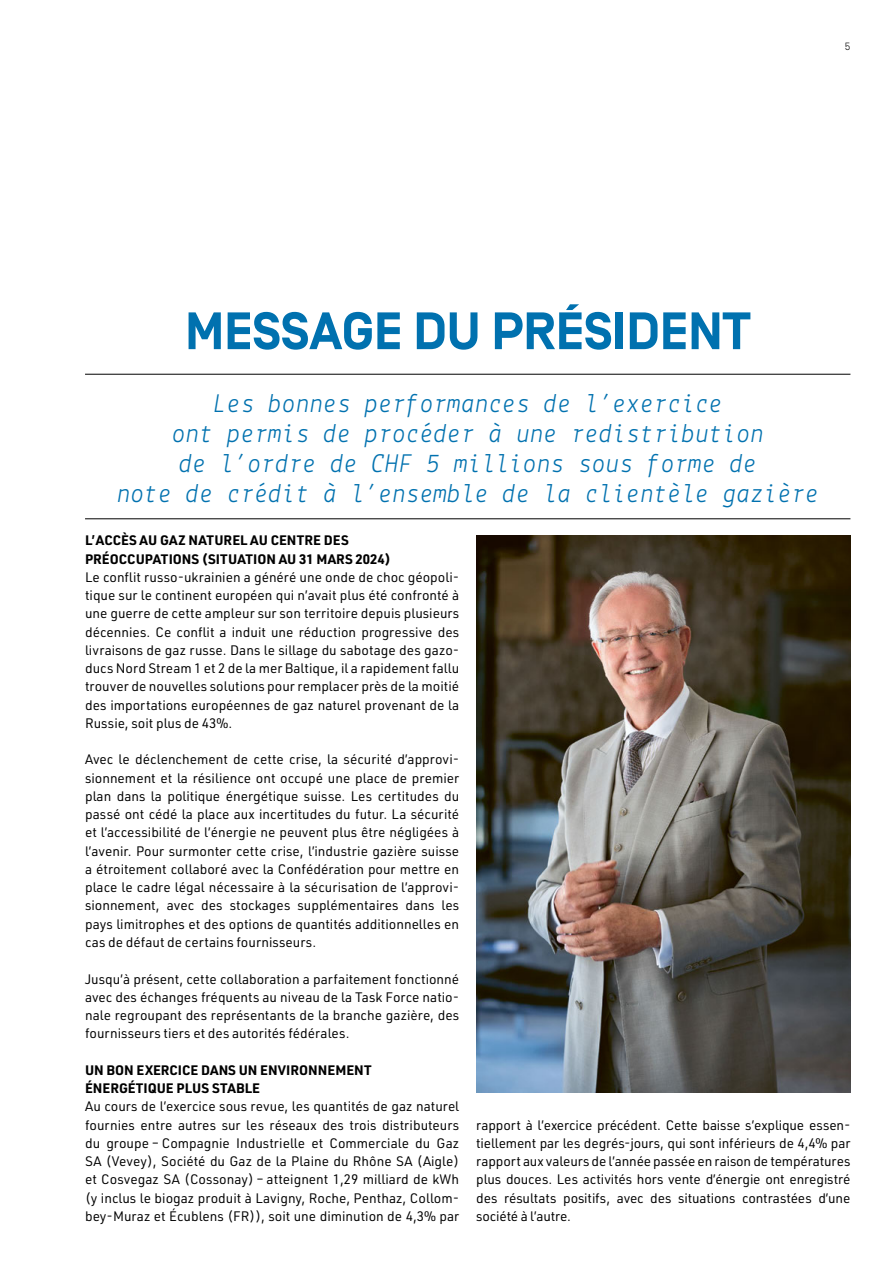
<style>
.page{position:relative;width:893px;height:1263px;background:#fff}
.page>*{position:absolute;margin:0;border:0;box-sizing:border-box;transform-origin:0 0}
.t1{font:700 52.5px "Simplon BP";color:#0071af}
.t2{font:italic 27px/30px "Lekton";letter-spacing:.01em;color:#0071af;text-align:center}
.t3{font:13.5px/18.3px "URWDIN";color:#000;text-align:justify}
.t4{font:700 13.5px/18.3px "URWDIN";color:#000}
.t5{font:300 10.5px "Simplon BP";color:#000}
</style>
<div class="page">
<img style="left:476px;top:536px;width:374px;height:557px">
<hr style="left:85px;top:518px;width:765px;height:1px;background:#000">
<hr style="left:85px;top:374px;width:765px;height:1px;background:#000">
<p class="t5" style="left:845px;top:40px;width:7px">5</p>
<h1 class="t1" style="left:185px;top:301px;width:567px">MESSAGE DU PRÉSIDENT</h1>
<h2 class="t2" style="left:117px;top:387px;width:704px">Les bonnes performances de l’exercice<br>ont permis de procéder à une redistribution<br>de l’ordre de CHF 5 millions sous forme de<br>note de crédit à l’ensemble de la clientèle gazière</h2>
<p class="t4" style="left:85px;top:531px;width:307px">L̛ ACCÈS AU GAZ NATUREL AU CENTRE DES<br>PRÉOCCUPATIONS (SITUATION AU 31 MARS 2024)</p>
<p class="t3" style="left:85px;top:567px;width:376px">Le conflit russo-ukrainien a généré une onde de choc géopoli&shy;tique sur le continent européen qui n’avait plus été confronté à une guerre de cette ampleur sur son territoire depuis plusieurs décennies. Ce conflit a induit une réduction progressive des livraisons de gaz russe. Dans le sillage du sabotage des gazo&shy;ducs Nord Stream 1 et 2 de la mer Baltique, il a rapidement fallu trouver de nouvelles solutions pour remplacer près de la moitié des importations européennes de gaz naturel provenant de la Russie, soit plus de 43%.</p>
<p class="t3" style="left:85px;top:750px;width:376px">Avec le déclenchement de cette crise, la sécurité d’approvi&shy;sionnement et la résilience ont occupé une place de premier plan dans la politique énergétique suisse. Les certitudes du passé ont cédé la place aux incertitudes du futur. La sécurité et l’accessibilité de l’énergie ne peuvent plus être négligées à l’avenir. Pour surmonter cette crise, l’industrie gazière suisse a étroitement collaboré avec la Confédération pour mettre en place le cadre légal nécessaire à la sécurisation de l’approvi&shy;sionnement, avec des stockages supplémentaires dans les pays limitrophes et des options de quantités additionnelles en cas de défaut de certains fournisseurs.</p>
<p class="t3" style="left:85px;top:969px;width:376px">Jusqu’à présent, cette collaboration a parfaitement fonctionné avec des échanges fréquents au niveau de la Task Force natio&shy;nale regroupant des représentants de la branche gazière, des fournisseurs tiers et des autorités fédérales.</p>
<p class="t4" style="left:85px;top:1060px;width:288px">UN BON EXERCICE DANS UN ENVIRONNEMENT<br>ÉNERGÉTIQUE PLUS STABLE</p>
<p class="t3" style="left:85px;top:1097px;width:376px">Au cours de l’exercice sous revue, les quantités de gaz naturel fournies entre autres sur les réseaux des trois distributeurs du groupe – Compagnie Industrielle et Commerciale du Gaz SA (Vevey), Société du Gaz de la Plaine du Rhône SA (Aigle) et Cosvegaz SA (Cossonay) – atteignent 1,29 milliard de kWh (y inclus le biogaz produit à Lavigny, Roche, Penthaz, Collom&shy;bey-Muraz et Écublens (FR)), soit une diminution de 4,3% par</p>
<p class="t3" style="left:476px;top:1115px;width:376px">rapport à l’exercice précédent. Cette baisse s’explique essen&shy;tiellement par les degrés-jours, qui sont inférieurs de 4,4% par rapport aux valeurs de l’année passée en raison de températures plus douces. Les activités hors vente d’énergie ont enregistré des résultats positifs, avec des situations contrastées d’une société à l’autre.</p>
</div>
